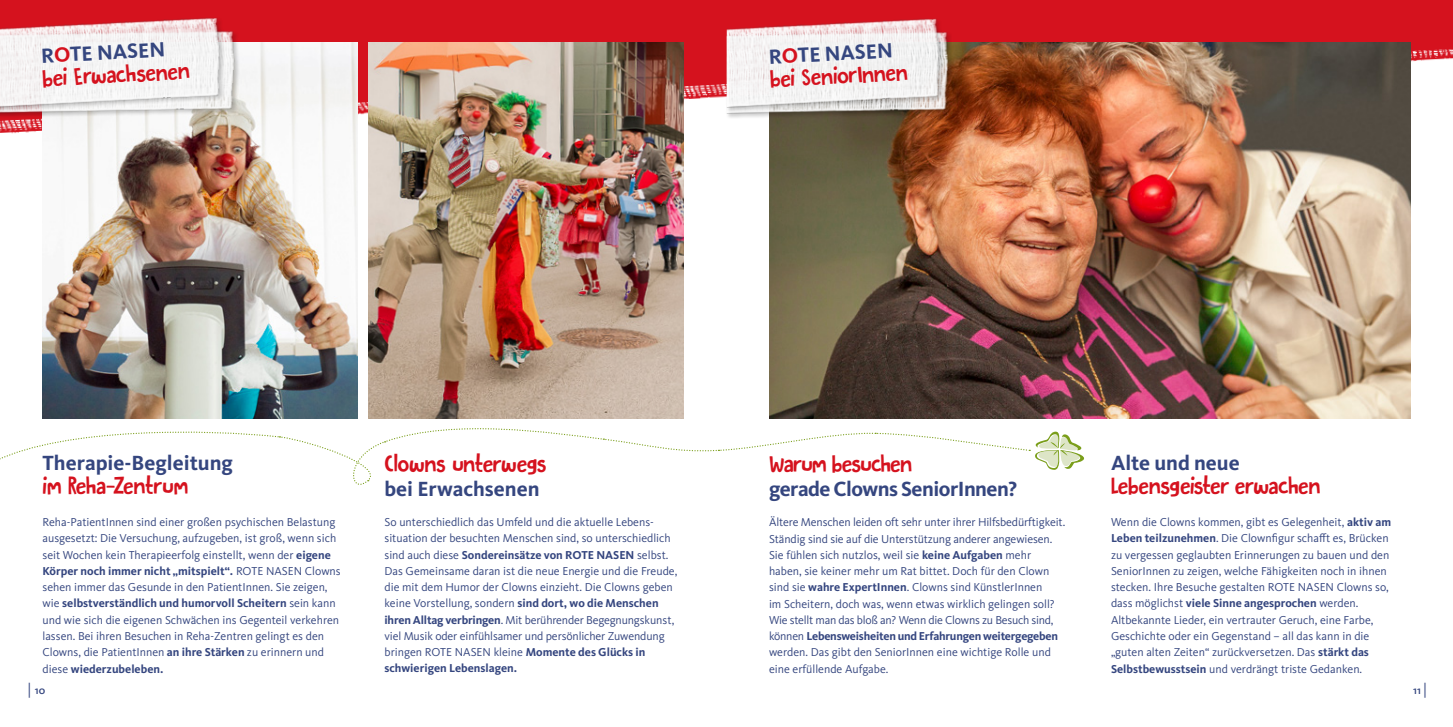
<style>
.page{position:relative;width:1453px;height:727px;background:#fff}
.page>*{position:absolute;margin:0;border:0;box-sizing:border-box;transform-origin:0 0}
.t1{font:21.25px "DK Butterfly Ball";letter-spacing:-.025em;color:#d5121e}
.t2{font:700 21.25px "Kievit Pro";color:#35467f}
.t3{font:700 21.25px "Kievit Pro";letter-spacing:-.025em;color:#35467f}
.t4{font:11.88px/16.2px "Kievit Pro";color:#35467f}
.t5{font:500 11.25px "Kievit Pro";color:#35467f}
.s1{color:#d5121e}
.s2{font-weight:700}
.s3{font-family:"Minion Pro";font-weight:400;font-size:15px}
</style>
<div class="page">
<svg style="left:0;top:0;width:1453px;height:119px;background:#d6242f"></svg>
<img style="left:43px;top:43px;width:315px;height:375px">
<img style="left:369px;top:43px;width:315px;height:375px">
<img style="left:769px;top:43px;width:641px;height:375px">
<img style="left:0;top:23px;width:241px;height:97px">
<div style="left:0;top:17px;width:226px;height:99px;background:#000;opacity:.22"></div>
<img style="left:0;top:10px;width:228px;height:104px">
<img style="left:727px;top:24px;width:228px;height:97px">
<img style="left:727px;top:11px;width:220px;height:103px">
<svg style="left:0;top:418px;width:1088px;height:67px"></svg>
<h1 class="t2" style="left:41px;top:43px;width:126px;rotate:-3deg">R<span class="s1">O</span>TE NASEN</h1>
<h1 class="t1" style="left:42px;top:63px;width:149px;rotate:-3deg">bei Erwachsenen</h1>
<h1 class="t2" style="left:768px;top:44px;width:126px;rotate:-3deg">R<span class="s1">O</span>TE NASEN</h1>
<h1 class="t1" style="left:769px;top:64px;width:139px;rotate:-3deg">bei SeniorInnen</h1>
<h1 class="t2" style="left:43px;top:450px;width:192px">Therapie-Begleitung</h1>
<h1 class="t1" style="left:43px;top:470px;width:147px">im Reha-Zentrum</h1>
<p class="t4" style="left:43px;top:514px;width:300px">Reha-PatientInnen sind einer großen psychischen Belastung ausgesetzt: Die Versuchung, aufzugeben, ist groß, wenn sich seit Wochen kein Therapieerfolg einstellt, wenn der <span class="s2">eigene Körper noch immer nicht „mitspielt“.</span> ROTE NASEN Clowns sehen immer das Gesunde in den PatientInnen. Sie zeigen, wie <span class="s2">selbstverständlich und humorvoll Scheitern</span> sein kann und wie sich die eigenen Schwächen ins Gegenteil verkehren lassen. Bei ihren Besuchen in Reha-Zentren gelingt es den Clowns, die PatientInnen <span class="s2">an ihre Stärken</span> zu erinnern und diese <span class="s2">wiederzubeleben.</span></p>
<h1 class="t1" style="left:384px;top:448px;width:164px">Clowns unterwegs</h1>
<h1 class="t2" style="left:384px;top:476px;width:157px">bei Erwachsenen</h1>
<p class="t4" style="left:384px;top:513px;width:294px">So unterschiedlich das Umfeld und die aktuelle Lebens&shy;situation der besuchten Menschen sind, so unterschiedlich sind auch diese <span class="s2">Sondereinsätze von ROTE NASEN</span> selbst.<br>Das Gemeinsame daran ist die neue Energie und die Freude, die mit dem Humor der Clowns einzieht. Die Clowns geben keine Vorstellung, sondern <span class="s2">sind dort, wo die Menschen ihren Alltag verbringen</span>. Mit berührender Begegnungskunst, viel Musik oder einfühlsamer und persönlicher Zuwendung bringen ROTE NASEN kleine <span class="s2">Momente des Glücks in schwierigen Lebenslagen.</span></p>
<h1 class="t1" style="left:769px;top:448px;width:145px">Warum besuchen</h1>
<h1 class="t3" style="left:769px;top:476px;width:250px">gerade Clowns SeniorInnen?</h1>
<p class="t4" style="left:769px;top:514px;width:298px">Ältere Menschen leiden oft sehr unter ihrer Hilfsbedürftigkeit.<br>Ständig sind sie auf die Unterstützung anderer angewiesen.<br>Sie fühlen sich nutzlos, weil sie <span class="s2">keine Aufgaben</span> mehr haben, sie keiner mehr um Rat bittet. Doch für den Clown sind sie <span class="s2">wahre ExpertInnen</span>. Clowns sind KünstlerInnen<br>im Scheitern, doch was, wenn etwas wirklich gelingen soll?<br>Wie stellt man das bloß an? Wenn die Clowns zu Besuch sind, können <span class="s2">Lebensweisheiten und Erfahrungen weitergegeben </span>werden. Das gibt den SeniorInnen eine wichtige Rolle und eine erfüllende Aufgabe.</p>
<h1 class="t2" style="left:1111px;top:450px;width:130px">Alte und neue</h1>
<h1 class="t1" style="left:1111px;top:470px;width:211px">Lebensgeister erwachen</h1>
<p class="t4" style="left:1111px;top:514px;width:282px">Wenn die Clowns kommen, gibt es Gelegenheit, <span class="s2">aktiv am Leben teilzunehmen</span>. Die Clownfigur schafft es, Brücken zu vergessen geglaubten Erinnerungen zu bauen und den SeniorInnen zu zeigen, welche Fähigkeiten noch in ihnen stecken. Ihre Besuche gestalten ROTE NASEN Clowns so, dass möglichst <span class="s2">viele Sinne angesprochen</span> werden.<br>Altbekannte Lieder, ein vertrauter Geruch, eine Farbe, Geschichte oder ein Gegenstand – all das kann in die „guten alten Zeiten“ zurückversetzen. Das <span class="s2">stärkt das Selbstbewusstsein</span> und verdrängt triste Gedanken.</p>
<p class="t5" style="left:27px;top:683px;width:19px"><span class="s3">|</span> 10</p>
<p class="t5" style="left:1413px;top:683px;width:16px">11 <span class="s3">|</span></p>
</div>
